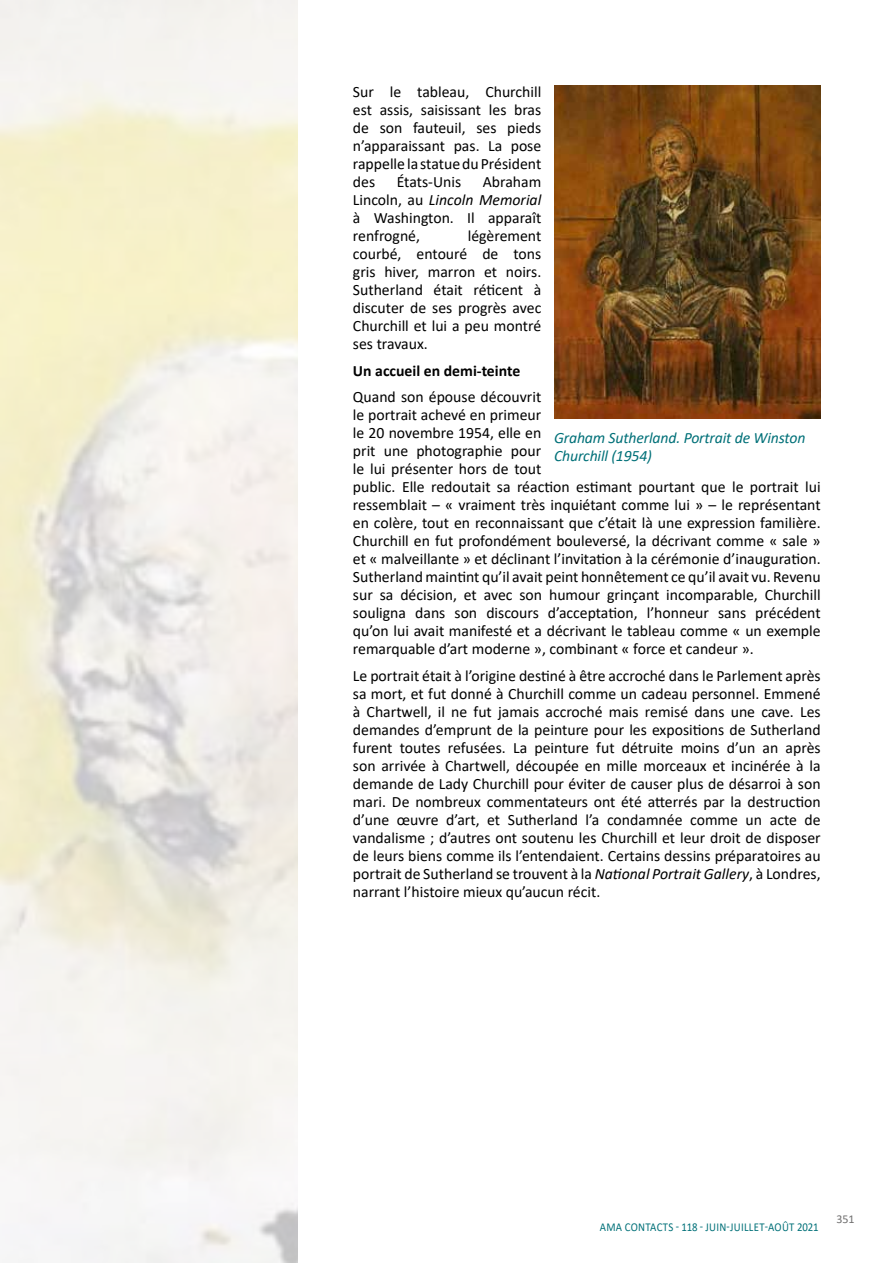
<style>
.page{position:relative;width:893px;height:1263px;background:#fff}
.page>*{position:absolute;margin:0;border:0;box-sizing:border-box;transform-origin:0 0}
.t1{font:15.75px/18px "Calibri";color:#000;text-align:justify}
.t2{font:italic 15.75px/18px "Calibri";letter-spacing:-.01em;color:#007078}
.t3{font:700 15.75px "Calibri";color:#000}
.t4{font:12px "Calibri";letter-spacing:.03em;color:#007078;scale:.9 1}
.t5{font:12px "Calibri";color:#706f6f}
.s1{font-style:italic}
</style>
<div class="page">
<img style="left:554px;top:85px;width:267px;height:334px">
<p class="t1" style="left:353px;top:83px;width:190px">Sur le tableau, Churchill est assis, saisissant les bras de son fauteuil, ses pieds n’apparaissant pas. La pose rappelle la statue du Président des</p>
<p class="t1" style="left:397px;top:173px;width:66px">États-Unis</p>
<p class="t1" style="left:353px;top:173px;width:190px;text-indent:130px">Abraham Lincoln, au <span class="s1">Lincoln Memorial </span>à Washington. Il apparaît renfrogné,</p>
<p class="t1" style="left:353px;top:227px;width:190px;text-indent:115px">légèrement courbé, entouré de tons gris hiver, marron et noirs.<br>Sutherland était réticent à discuter de ses progrès avec Churchill et lui a peu montré ses travaux.</p>
<p class="t3" style="left:353px;top:359px;width:169px">Un accueil en demi-teinte</p>
<p class="t1" style="left:353px;top:388px;width:469px;text-align:left">Quand son épouse découvrit<br>le portrait achevé en primeur<br>le 20 novembre 1954, elle en<br>prit une photographie pour<br>le lui présenter hors de tout<br>public. Elle redoutait sa réaction estimant pourtant que le portrait lui ressemblait – « vraiment très inquiétant comme lui » – le représentant en colère, tout en reconnaissant que c’était là une expression familière.<br>Churchill en fut profondément bouleversé, la décrivant comme « sale » et « malveillante » et déclinant l’invitation à la cérémonie d’inauguration.<br>Sutherland maintint qu’il avait peint honnêtement ce qu’il avait vu. Revenu sur sa décision, et avec son humour grinçant incomparable, Churchill souligna dans son discours d’acceptation, l’honneur sans précédent qu’on lui avait manifesté et a décrivant le tableau comme « un exemple remarquable d’art moderne », combinant « force et candeur ».</p>
<p class="t1" style="left:353px;top:666px;width:469px">Le portrait était à l’origine destiné à être accroché dans le Parlement après sa mort, et fut donné à Churchill comme un cadeau personnel. Emmené à Chartwell, il ne fut jamais accroché mais remisé dans une cave. Les demandes d’emprunt de la peinture pour les expositions de Sutherland furent toutes refusées. La peinture fut détruite moins d’un an après son arrivée à Chartwell, découpée en mille morceaux et incinérée à la demande de Lady Churchill pour éviter de causer plus de désarroi à son mari. De nombreux commentateurs ont été atterrés par la destruction d’une œuvre d’art, et Sutherland l’a condamnée comme un acte de vandalisme ; d’autres ont soutenu les Churchill et leur droit de disposer de leurs biens comme ils l’entendaient. Certains dessins préparatoires au portrait de Sutherland se trouvent à la <span class="s1">National Portrait Gallery</span>, à Londres, narrant l’histoire mieux qu’aucun récit.</p>
<p class="t2" style="left:554px;top:428px;width:253px">Graham Sutherland. Portrait de Winston<br>Churchill (1954)</p>
<p class="t4" style="left:600px;top:1219px;width:245px">AMA CONTACTS - 118 - JUIN-JUILLET-AOÛT 2021</p>
<p class="t5" style="left:836px;top:1210px;width:20px">351</p>
</div>
